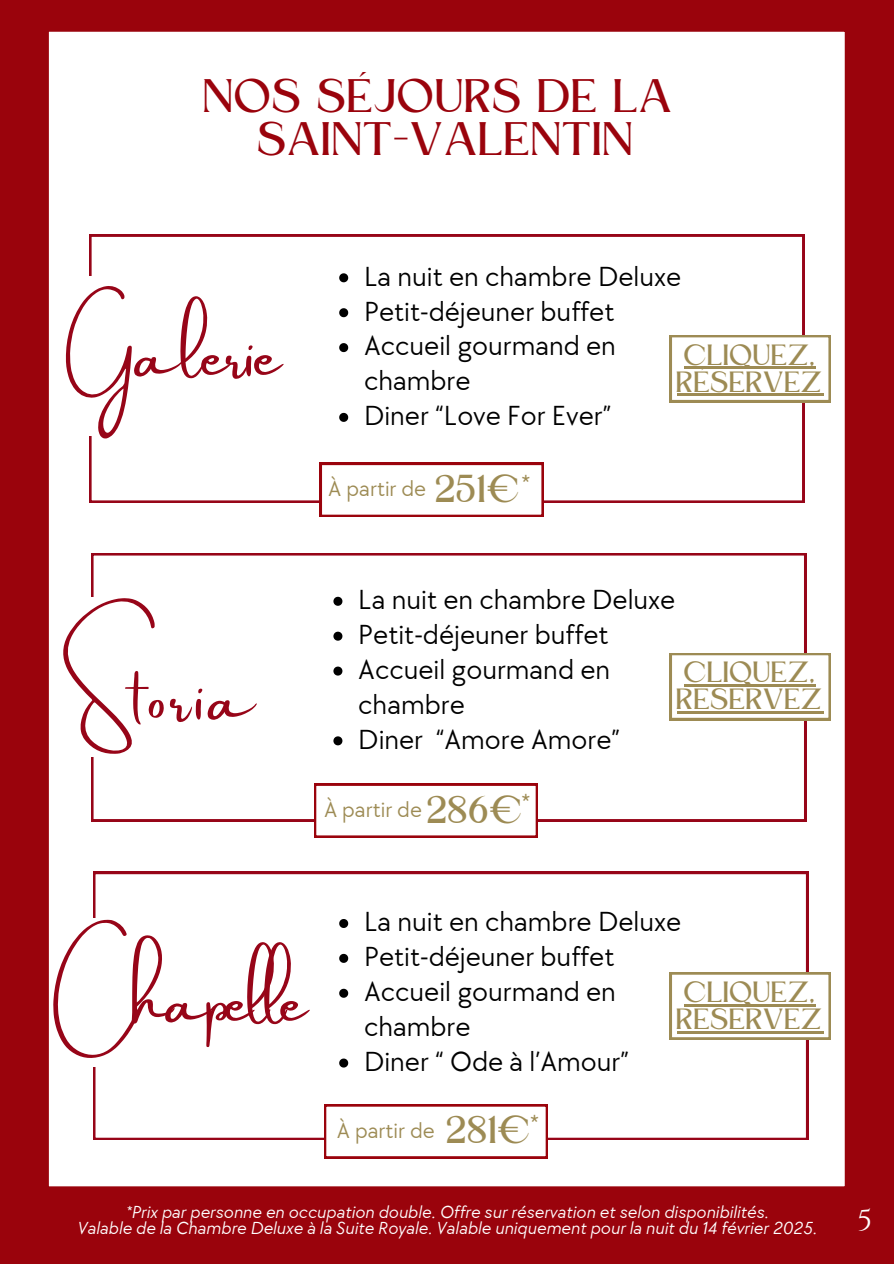
<style>
.page{position:relative;width:894px;height:1264px;background:#fff}
.page>*{position:absolute;margin:0;border:0;box-sizing:border-box;transform-origin:0 0}
.t1{font:62.55px "Amsterdam Two";color:#970518}
.t2{font:62.55px "Amsterdam Two";letter-spacing:-.075em;color:#970518}
.t3{font:43.8px/42.8px "Kingred Serif";color:#9a030c;text-align:center}
.t4{font:30px "Cinzel";color:#fff}
.t5{font:28.5px/34.8px "TT Chocolates";color:#000}
.t6{font:27.3px/27px "Kingred Serif";color:#9d8b54}
.t7{font:22.5px "TT Chocolates";color:#9d8b54}
.t8{font:italic 18px/15.8px "TT Chocolates";color:#fff;text-align:center}
.s1{font-family:"Kingred Serif";font-size:36.3px}
.s2{font-size:28.5px}
</style>
<div class="page">
<div style="left:0;top:0;width:893px;height:1263px;background:#9a030c"></div>
<div style="left:48px;top:31px;width:797px;height:1156px;background:#fff"></div>
<div style="left:89px;top:235px;width:715px;height:267px;background:#fff"></div>
<div style="left:78px;top:276px;width:30px;height:159px;background:#fff"></div>
<div style="left:91px;top:553px;width:715px;height:268px;background:#fff"></div>
<div style="left:93px;top:872px;width:715px;height:267px;background:#fff"></div>
<div style="left:78px;top:598px;width:30px;height:159px;background:#fff"></div>
<div style="left:76px;top:918px;width:25px;height:149px;background:#fff"></div>
<svg style="left:339px;top:273px;width:9px;height:9px"></svg>
<svg style="left:339px;top:308px;width:9px;height:9px"></svg>
<svg style="left:339px;top:343px;width:9px;height:9px"></svg>
<svg style="left:339px;top:413px;width:9px;height:9px"></svg>
<svg style="left:320px;top:463px;width:223px;height:54px;background:#f5e6e7"></svg>
<svg style="left:314px;top:783px;width:223px;height:54px;background:#f5e6e7"></svg>
<svg style="left:324px;top:1104px;width:223px;height:54px;background:#f5e6e7"></svg>
<svg style="left:669px;top:335px;width:161px;height:67px;background:#f2f0e9"></svg>
<svg style="left:333px;top:597px;width:9px;height:9px"></svg>
<svg style="left:333px;top:631px;width:9px;height:9px"></svg>
<svg style="left:333px;top:666px;width:9px;height:9px"></svg>
<svg style="left:333px;top:736px;width:9px;height:9px"></svg>
<svg style="left:339px;top:919px;width:9px;height:9px"></svg>
<svg style="left:339px;top:953px;width:9px;height:9px"></svg>
<svg style="left:339px;top:988px;width:9px;height:9px"></svg>
<svg style="left:339px;top:1058px;width:9px;height:9px"></svg>
<hr style="left:684px;top:367px;width:131px;height:2px;background:#9d8b54">
<hr style="left:676px;top:394px;width:147px;height:2px;background:#9d8b54">
<svg style="left:669px;top:653px;width:161px;height:67px;background:#f4f3ed"></svg>
<hr style="left:684px;top:684px;width:131px;height:3px;background:#9d8b54">
<hr style="left:676px;top:711px;width:147px;height:3px;background:#9d8b54">
<svg style="left:669px;top:972px;width:161px;height:67px;background:#f2f0e9"></svg>
<hr style="left:684px;top:1004px;width:131px;height:2px;background:#9d8b54">
<hr style="left:676px;top:1031px;width:147px;height:2px;background:#9d8b54">
<h2 class="t3" style="left:204px;top:80px;width:471px">NOS SÉJOURS DE LA<br>SAINT-VALENTIN</h2>
<h1 class="t1" style="left:66px;top:321px;width:216px">Galerie</h1>
<h1 class="t1" style="left:71px;top:664px;width:183px">Storia</h1>
<p class="t5" style="left:364px;top:260px;width:318px">La nuit en chambre Deluxe<br>Petit-déjeuner buffet<br>Accueil gourmand en chambre<br>Diner “Love For Ever”</p>
<p class="t6" style="left:676px;top:344px;width:148px">CLIQUEZ,<br>RÉSERVEZ</p>
<p class="t7" style="left:328px;top:476px;width:204px">À partir de <span class="s1">251€</span><span class="s2">*</span></p>
<p class="t5" style="left:358px;top:583px;width:318px">La nuit en chambre Deluxe<br>Petit-déjeuner buffet<br>Accueil gourmand en chambre<br>Diner “Amore Amore”</p>
<p class="t6" style="left:676px;top:662px;width:148px">CLIQUEZ,<br>RÉSERVEZ</p>
<p class="t7" style="left:324px;top:796px;width:208px">À partir de <span class="s1">286€</span><sup>*</sup></p>
<h1 class="t2" style="left:66px;top:966px;width:242px">Chapelle</h1>
<p class="t5" style="left:364px;top:905px;width:318px">La nuit en chambre Deluxe<br>Petit-déjeuner buffet<br>Accueil gourmand en chambre<br>Diner “ Ode à l’Amour”</p>
<p class="t6" style="left:676px;top:981px;width:148px">CLIQUEZ,<br>RÉSERVEZ</p>
<p class="t7" style="left:336px;top:1117px;width:204px">À partir de <span class="s1">281€</span><sup>*</sup></p>
<p class="t8" style="left:77px;top:1204px;width:741px">*Prix par personne en occupation double. Offre sur réservation et selon disponibilités.<br>Valable de la Chambre Deluxe à la Suite Royale. Valable uniquement pour la nuit du 14 février 2025.</p>
<p class="t4" style="left:857px;top:1200px;width:16px">5</p>
</div>
